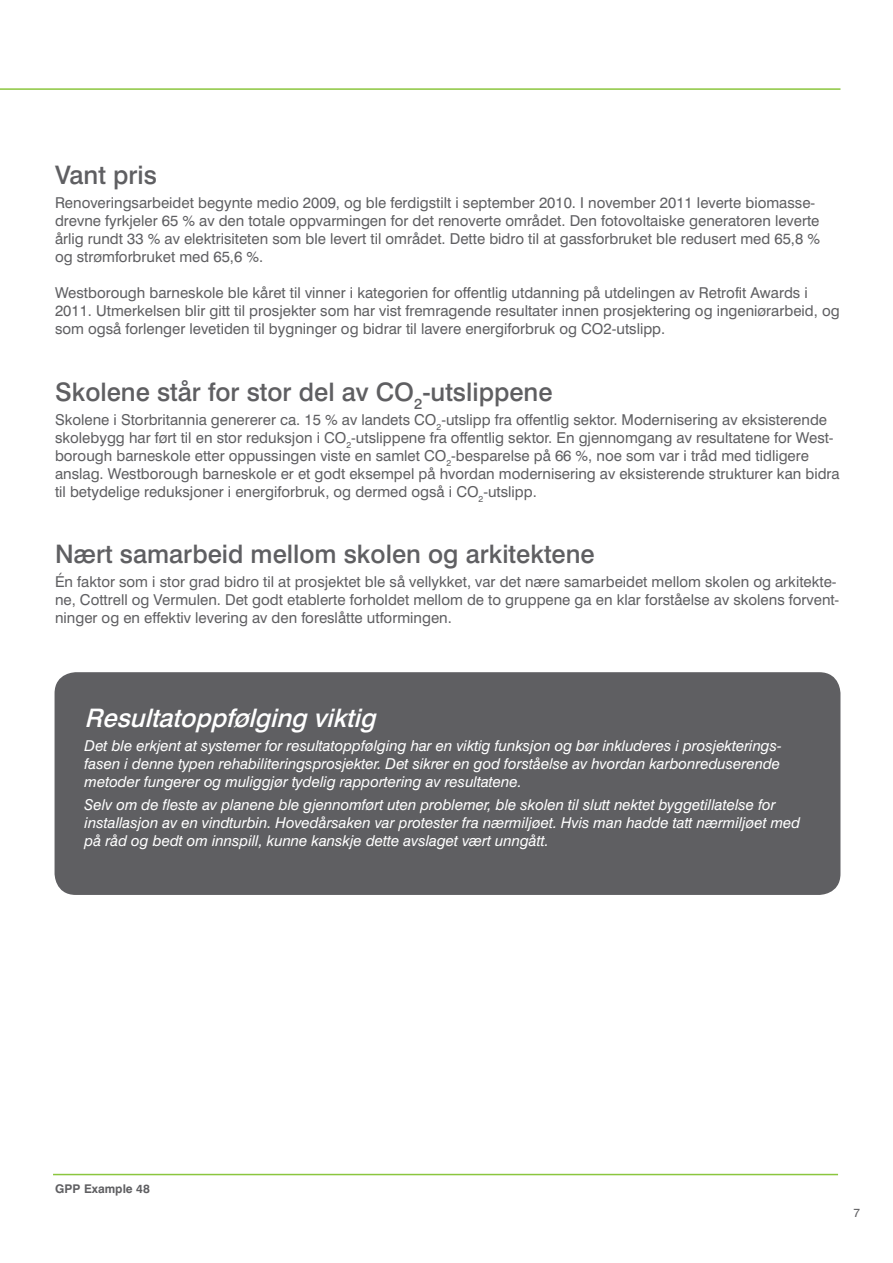
<style>
.page{position:relative;width:893px;height:1263px;background:#fff}
.page>*{position:absolute;margin:0;border:0;box-sizing:border-box;transform-origin:0 0}
.t1{font:500 25.5px "Swiss 721 BT";color:#5f5f62}
.t2{font:italic 500 25.5px "Swiss 721 BT";color:#fff}
.t3{font:15px/18px "Swiss 721 BT";color:#5f5f62}
.t4{font:italic 15px/18px "Swiss 721 BT";color:#fff;text-align:justify}
.t5{font:700 12px "Swiss 721 BT";color:#5f5f62}
.t6{font:12px "Swiss 721 BT";color:#5f5f62}
</style>
<div class="page">
<hr style="left:0;top:88px;width:840px;height:2px;background:#8bc63e">
<hr style="left:53px;top:1174px;width:785px;height:1px;background:#8bc63e">
<div style="left:55px;top:672px;width:785px;height:223px;background:#5f5f62;border-radius:21px"></div>
<p class="t1" style="left:55px;top:160px;width:103px">Vant pris</p>
<p class="t3" style="left:55px;top:194px;width:766px">Renoveringsarbeidet begynte medio 2009, og ble ferdigstilt i september 2010. I november 2011 leverte biomasse&shy;drevne fyrkjeler 65 % av den totale oppvarmingen for det renoverte området. Den fotovoltaiske generatoren leverte årlig rundt 33 % av elektrisiteten som ble levert til området. Dette bidro til at gassforbruket ble redusert med 65,8 % og strømforbruket med 65,6 %.</p>
<p class="t3" style="left:55px;top:284px;width:786px">Westborough barneskole ble kåret til vinner i kategorien for offentlig utdanning på utdelingen av Retrofit Awards i<br>2011. Utmerkelsen blir gitt til prosjekter som har vist fremragende resultater innen prosjektering og ingeniørarbeid, og som også forlenger levetiden til bygninger og bidrar til lavere energiforbruk og CO2-utslipp.</p>
<p class="t1" style="left:55px;top:376px;width:499px">Skolene står for stor del av CO<sub>2</sub>-utslippene</p>
<p class="t3" style="left:55px;top:410px;width:786px">Skolene i Storbritannia genererer ca. 15 % av landets CO<sub>2</sub>-utslipp fra offentlig sektor. Modernisering av eksisterende skolebygg har ført til en stor reduksjon i CO<sub>2</sub>-utslippene fra offentlig sektor. En gjennomgang av resultatene for West&shy;borough barneskole etter oppussingen viste en samlet CO<sub>2</sub>-besparelse på 66 %, noe som var i tråd med tidligere anslag. Westborough barneskole er et godt eksempel på hvordan modernisering av eksisterende strukturer kan bidra til betydelige reduksjoner i energiforbruk, og dermed også i CO<sub>2</sub>-utslipp.</p>
<p class="t1" style="left:55px;top:539px;width:541px">Nært samarbeid mellom skolen og arkitektene</p>
<p class="t3" style="left:55px;top:573px;width:786px">Én faktor som i stor grad bidro til at prosjektet ble så vellykket, var det nære samarbeidet mellom skolen og arkitekte&shy;ne, Cottrell og Vermulen. Det godt etablerte forholdet mellom de to gruppene ga en klar forståelse av skolens forvent&shy;ninger og en effektiv levering av den foreslåtte utformingen.</p>
<p class="t2" style="left:85px;top:702px;width:300px">Resultatoppfølging viktig</p>
<p class="t4" style="left:85px;top:737px;width:699px">Det ble erkjent at systemer for resultatoppfølging har en viktig funksjon og bør inkluderes i prosjekterings&shy;fasen i denne typen rehabiliteringsprosjekter. Det sikrer en god forståelse av hvordan karbonreduserende metoder fungerer og muliggjør tydelig rapportering av resultatene.</p>
<p class="t4" style="left:85px;top:796px;width:717px;text-align:left">Selv om de fleste av planene ble gjennomført uten problemer, ble skolen til slutt nektet byggetillatelse for installasjon av en vindturbin. Hovedårsaken var protester fra nærmiljøet. Hvis man hadde tatt nærmiljøet med på råd og bedt om innspill, kunne kanskje dette avslaget vært unngått.</p>
<p class="t5" style="left:55px;top:1181px;width:96px">GPP Example 48</p>
<p class="t6" style="left:853px;top:1206px;width:8px">7</p>
</div>
